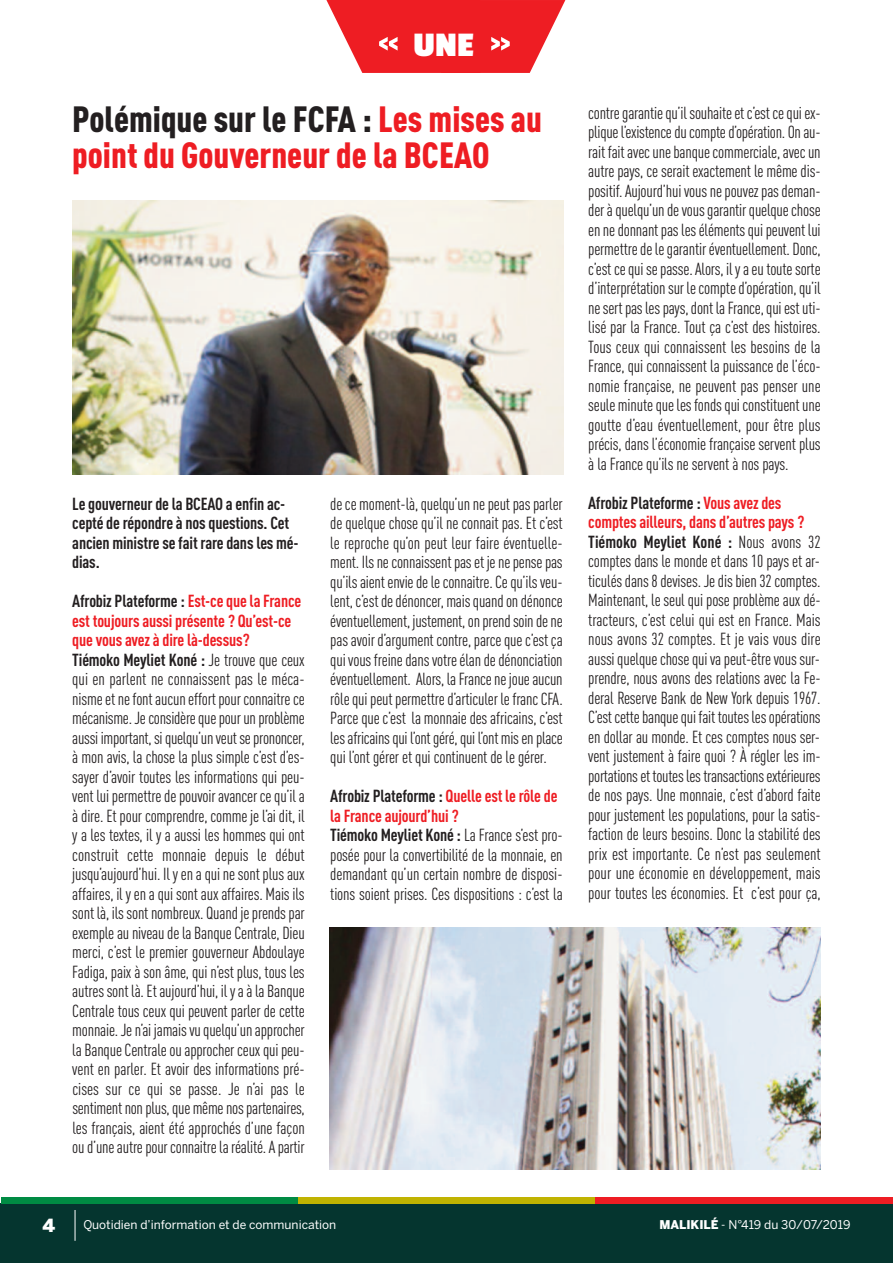
<style>
.page{position:relative;width:893px;height:1263px;background:#fff}
.page>*{position:absolute;margin:0;border:0;box-sizing:border-box;transform-origin:0 0}
.t1{font:900 condensed 36px/36px "DIN Pro";color:#ee1d23}
.t2{font:700 36px "Passion One";color:#fff}
.t3{font:900 18px "Benton Sans";color:#fff}
.t4{font:condensed 17.25px/19.5px "DIN Pro";letter-spacing:-.01em;color:#231f20}
.t5{font:700 condensed 17.25px/19.5px "DIN Pro";letter-spacing:-.01em;color:#231f20}
.t6{font:12px "Benton Sans";color:#fff}
.s1{color:#231f20}
.s2{font-weight:700}
.s3{font-weight:700;color:#ee1d23}
.s4{font-weight:900}
</style>
<div class="page">
<div style="left:1px;top:1203px;width:892px;height:60px;background:#05352f"></div>
<div style="left:1px;top:1197px;width:297px;height:6px;background:#008b43"></div>
<div style="left:298px;top:1197px;width:298px;height:6px;background:#c0b301"></div>
<div style="left:596px;top:1197px;width:297px;height:6px;background:#ee1d23"></div>
<hr style="left:75px;top:1210px;width:1px;height:31px;background:#fff">
<svg style="left:326px;top:0;width:239px;height:73px"></svg>
<img style="left:73px;top:200px;width:490px;height:275px">
<img style="left:330px;top:927px;width:491px;height:242px">
<h1 class="t2" style="left:413px;top:26px;width:62px">UNE</h1>
<h1 class="t1" style="left:72px;top:104px;width:471px"><span class="s1">Polémique sur le FCFA :</span> Les mises au point du Gouverneur de la BCEAO</h1>
<p class="t5" style="left:72px;top:495px;width:228px">Le gouverneur de la BCEAO a enfin ac&shy;cepté de répondre à nos questions. Cet ancien ministre se fait rare dans les mé&shy;dias.</p>
<p class="t4" style="left:72px;top:593px;width:234px"><span class="s2">Afrobiz Plateforme :</span> <span class="s3">Est-ce que la France est toujours aussi présente ? Qu’est-ce que vous avez à dire là-dessus?<br></span><span class="s2">Tiémoko Meyliet Koné :</span> Je trouve que ceux qui en parlent ne connaissent pas le méca&shy;nismeetnefontaucuneffortpourconnaitrece mécanisme.Jeconsidèrequepourunproblème aussi important,siquelqu’unveutseprononcer, à mon avis, la chose la plus simple c’est d’es&shy;sayer d’avoir toutes les informations qui peu&shy;vent lui permettre de pouvoir avancer ce qu’il a à dire. Et pour comprendre, comme je l’ai dit, il y a les textes, il y a aussi les hommes qui ont construit cette monnaie depuis le début jusqu’aujourd’hui. Il y en a qui ne sont plus aux affaires, il y en a qui sont aux affaires. Mais ils sont là, ilssontnombreux. Quandjeprendspar exemple au niveau de la Banque Centrale, Dieu merci, c’est le premier gouverneur Abdoulaye Fadiga, paix à son âme, qui n’est plus, tous les autres sont là. Et aujourd’hui, il y a à la Banque Centrale tous ceux qui peuvent parler de cette monnaie.Jen’ai jamaisvuquelqu’unapprocher la Banque Centrale ou approcher ceux qui peu&shy;vent en parler. Et avoir des informations pré&shy;cises sur ce qui se passe. Je n’ai pas le sentimentnonplus,quemêmenospartenaires, les français, aient été approchés d’une façon oud’uneautrepourconnaitrelaréalité.Apartir</p>
<p class="t4" style="left:330px;top:495px;width:234px;text-align:justify">de ce moment-là, quelqu’un ne peut pas parler de quelque chose qu’il ne connait pas. Et c’est le reproche qu’on peut leur faire éventuelle&shy;ment. Ilsneconnaissentpaset jenepensepas qu’ilsaientenviedeleconnaitre.Cequ’ilsveu&shy;lent,c’estdedénoncer, maisquandondénonce éventuellement, justement,onprendsoindene pas avoir d’argument contre, parce que c’est ça quivousfreinedansvotreélandedénonciation éventuellement. Alors, laFrancenejoueaucun rôle qui peut permettre d’articuler le franc CFA.<br>Parce que c’est la monnaie des africains, c’est lesafricainsqui l’ontgéré,qui l’ontmisenplace qui l’ont gérer et qui continuent de le gérer.</p>
<p class="t4" style="left:330px;top:788px;width:234px"><span class="s2">Afrobiz Plateforme :</span> <span class="s3">Quelle est le rôle de la France aujourd’hui ?<br></span><span class="s2">Tiémoko Meyliet Koné :</span> La France s’est pro&shy;posée pour la convertibilité de la monnaie, en demandant qu’un certain nombre de disposi&shy;tions soient prises. Ces dispositions : c’est la</p>
<p class="t4" style="left:588px;top:104px;width:234px;text-align:justify">contregarantiequ’ilsouhaiteetc’estcequiex&shy;pliquel’existenceducompted’opération. Onau&shy;rait faitavecunebanquecommerciale,avecun autre pays, ce serait exactement le même dis&shy;positif. Aujourd’hui vous ne pouvez pas deman&shy;deràquelqu’undevousgarantirquelquechose ennedonnantpaslesélémentsquipeuvent lui permettredelegarantiréventuellement. Donc, c’estcequisepasse.Alors, ilyaeutoutesorte d’interprétationsur lecompted’opération,qu’il nesertpaslespays,dont laFrance,quiestuti&shy;lisé par la France. Tout ça c’est des histoires.<br>Tous ceux qui connaissent les besoins de la France, qui connaissent la puissance de l’éco&shy;nomie française, ne peuvent pas penser une seule minutequelesfondsquiconstituentune goutte d’eau éventuellement, pour être plus précis, dans l’économie française servent plus à la France qu’ils ne servent à nos pays.</p>
<p class="t4" style="left:588px;top:494px;width:234px"><span class="s2">Afrobiz Plateforme :</span> <span class="s3">Vous avez des comptes ailleurs, dans d’autres pays ?<br></span><span class="s2">Tiémoko Meyliet Koné :</span> Nous avons 32 comptes dans le monde et dans 10 pays et ar&shy;ticulés dans 8 devises. Je dis bien 32 comptes.<br>Maintenant, le seul qui pose problème aux dé&shy;tracteurs, c’est celui qui est en France. Mais nous avons 32 comptes. Et je vais vous dire aussi quelque chose qui va peut-être vous sur&shy;prendre, nous avons des relations avec la Fe&shy;deral Reserve Bank de New York depuis 1967.<br>C’estcettebanquequi fait touteslesopérations en dollar au monde. Et ces comptes nous ser&shy;vent justement à faire quoi ? À régler les im&shy;portationset touteslestransactionsextérieures de nos pays. Une monnaie, c’est d’abord faite pour justement les populations, pour la satis&shy;faction de leurs besoins. Donc la stabilité des prix est importante. Ce n’est pas seulement pour une économie en développement, mais pour toutes les économies. Et c’est pour ça,</p>
<p class="t3" style="left:43px;top:1215px;width:14px">4</p>
<p class="t6" style="left:83px;top:1218px;width:254px">Quotidien d’information et de communication</p>
<p class="t6" style="left:659px;top:1218px;width:193px"><span class="s4">MALIKILÉ</span> - N°419 du 30/07/2019</p>
</div>
